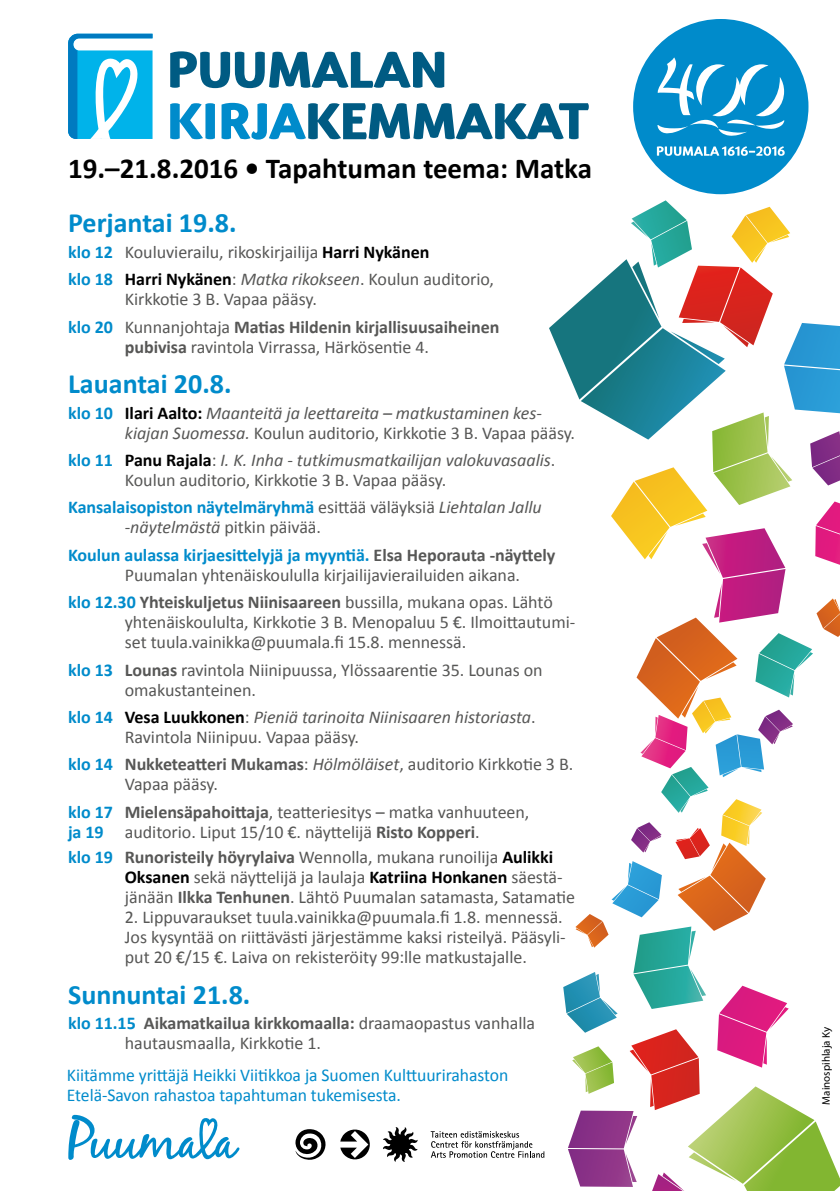
<style>
.page{position:relative;width:840px;height:1191px;background:#fff}
.page>*{position:absolute;margin:0;border:0;box-sizing:border-box;transform-origin:0 0}
.t1{font:700 29px "Calibri";color:#000}
.t2{font:700 28px "Calibri";color:#008bcb}
.t3{font:18px/20px "Calibri";letter-spacing:-.005em;color:#575756}
.t4{font:italic 18px/20px "Calibri";letter-spacing:-.005em;color:#575756}
.t5{font:18px/20px "Calibri";letter-spacing:-.005em;color:#008bcb}
.t6{font:700 18px/20px "Calibri";letter-spacing:-.005em;color:#008bcb}
.t7{font:11px "Myriad Pro";color:#000}
.s1{font-weight:700;color:#008bcb}
.s2{font-weight:700;color:#000}
.s3{font-style:italic}
.s4{font-weight:700}
.s5{font-weight:700;font-style:normal;color:#008bcb}
.s6{font-weight:700;font-style:normal;color:#000}
.s7{font-style:normal}
.s8{font-weight:400;color:#575756}
.s9{font-weight:400;font-style:italic;color:#575756}
</style>
<div class="page">
<svg style="left:430px;top:200px;width:409px;height:991px"></svg>
<svg style="left:340px;top:1129px;width:30px;height:31px"></svg>
<svg style="left:295px;top:1129px;width:31px;height:31px"></svg>
<svg style="left:383px;top:1127px;width:34px;height:35px"></svg>
<svg style="left:68px;top:1114px;width:171px;height:45px"></svg>
<div style="left:632px;top:19px;width:176px;height:175px;background:#008bcb;border-radius:50%"></div>
<svg style="left:657px;top:57px;width:126px;height:79px"></svg>
<svg style="left:656px;top:146px;width:128px;height:10px"></svg>
<svg style="left:170px;top:103px;width:418px;height:37px"></svg>
<svg style="left:170px;top:51px;width:274px;height:37px"></svg>
<svg style="left:68px;top:34px;width:84px;height:105px"></svg>
<h1 class="t1" style="left:68px;top:149px;width:525px">19.–21.8.2016 • Tapahtuman teema: Matka</h1>
<h2 class="t2" style="left:68px;top:205px;width:170px">Perjantai 19.8.</h2>
<p class="t3" style="left:68px;top:238px;width:427px;line-height:27.4px"><span class="s1">klo 12</span> Kouluvierailu, rikoskirjailija <span class="s2">Harri Nykänen<br></span><span class="s1">klo 18</span> <span class="s2">Harri Nykänen</span>: <span class="s3">Matka rikokseen</span>. Koulun auditorio,</p>
<p class="t3" style="left:68px;top:286px;width:432px;line-height:27.4px;text-indent:57px">Kirkkotie 3 B. Vapaa pääsy.<br><span class="s1">klo 20</span> Kunnanjohtaja <span class="s4">Matias Hildenin kirjallisuusaiheinen</span></p>
<p class="t3" style="left:125px;top:337px;width:305px"><span class="s4">pubivisa</span> ravintola Virrassa, Härkösentie 4.</p>
<h2 class="t2" style="left:68px;top:366px;width:165px">Lauantai 20.8.</h2>
<p class="t4" style="left:125px;top:402px;width:451px;text-indent:-57px"><span class="s5">klo 10</span> <span class="s6">Ilari Aalto:</span> Maanteitä ja leettareita – matkustaminen kes&shy;kiajan Suomessa. <span class="s7">Koulun auditorio, Kirkkotie 3 B. Vapaa pääsy.</span></p>
<p class="t4" style="left:125px;top:449px;width:431px;text-indent:-57px"><span class="s5">klo 11</span> <span class="s6">Panu Rajala</span><span class="s7">:</span> I. K. Inha - tutkimusmatkailijan valokuvasaalis<span class="s7">.<br>Koulun auditorio, Kirkkotie 3 B. Vapaa pääsy.</span></p>
<p class="t6" style="left:125px;top:497px;width:418px;text-indent:-57px">Kansalaisopiston näytelmäryhmä <span class="s8">esittää väläyksiä</span> <span class="s9">Liehtalan Jallu -näytelmästä</span> <span class="s8">pitkin päivää.</span></p>
<p class="t3" style="left:125px;top:545px;width:431px;text-indent:-57px"><span class="s1">Koulun aulassa kirjaesittelyjä ja myyntiä.</span> <span class="s4">Elsa Heporauta -näyttely<br></span>Puumalan yhtenäiskoululla kirjailijavierailuiden aikana.</p>
<p class="t3" style="left:125px;top:592px;width:451px;text-indent:-57px"><span class="s1">klo 12.30</span> <span class="s4">Yhteiskuljetus Niinisaareen</span> bussilla, mukana opas. Lähtö yhtenäiskoululta, Kirkkotie 3 B. Menopaluu 5 €. Ilmoittautumi&shy;set tuula.vainikka@puumala.fi 15.8. mennessä.</p>
<p class="t3" style="left:125px;top:659px;width:419px;text-indent:-57px"><span class="s1">klo 13</span> <span class="s4">Lounas</span> ravintola Niinipuussa, Ylössaarentie 35. Lounas on omakustanteinen.</p>
<p class="t4" style="left:125px;top:706px;width:412px;text-indent:-57px"><span class="s5">klo 14</span> <span class="s6">Vesa Luukkonen</span><span class="s7">:</span> Pieniä tarinoita Niinisaaren historiasta<span class="s7">.<br>Ravintola Niinipuu. Vapaa pääsy.</span></p>
<p class="t3" style="left:125px;top:754px;width:449px;text-indent:-57px"><span class="s1">klo 14</span> <span class="s4">Nukketeatteri Mukamas</span>: <span class="s3">Hölmöläiset</span>, auditorio Kirkkotie 3 B.<br>Vapaa pääsy.</p>
<p class="t3" style="left:68px;top:802px;width:462px"><span class="s1">klo 17</span> <span class="s4">Mielensäpahoittaja</span>, teatteriesitys – matka vanhuuteen, <span class="s1">ja 19</span> auditorio. Liput 15/10 €. näyttelijä <span class="s4">Risto Kopperi</span>.</p>
<p class="t3" style="left:125px;top:847px;width:451px;text-indent:-57px"><span class="s1">klo 19</span> <span class="s4">Runoristeily höyrylaiva</span> Wennolla, mukana runoilija <span class="s2">Aulikki<br>Oksanen</span> sekä näyttelijä ja laulaja <span class="s2">Katriina Honkanen</span> säestä&shy;jänään <span class="s4">Ilkka Tenhunen</span>. Lähtö Puumalan satamasta, Satamatie</p>
<p class="t3" style="left:125px;top:907px;width:442px">2. Lippuvaraukset tuula.vainikka@puumala.fi 1.8. mennessä.<br>Jos kysyntää on riittävästi järjestämme kaksi risteilyä. Pääsyli&shy;put 20 €/15 €. Laiva on rekisteröity 99:lle matkustajalle.</p>
<h2 class="t2" style="left:68px;top:976px;width:184px">Sunnuntai 21.8.</h2>
<p class="t3" style="left:125px;top:1013px;width:411px;text-indent:-57px"><span class="s1">klo 11.15</span> <span class="s4">Aikamatkailua kirkkomaalla:</span> draamaopastus vanhalla hautausmaalla, Kirkkotie 1.</p>
<p class="t5" style="left:67px;top:1064px;width:442px">Kiitämme yrittäjä Heikki Viitikkoa ja Suomen Kulttuurirahaston<br>Etelä-Savon rahastoa tapahtuman tukemisesta.</p>
<p class="t7" style="left:818px;top:1104px;width:79px;rotate:-90deg">Mainospihlaja Ky</p>
</div>
